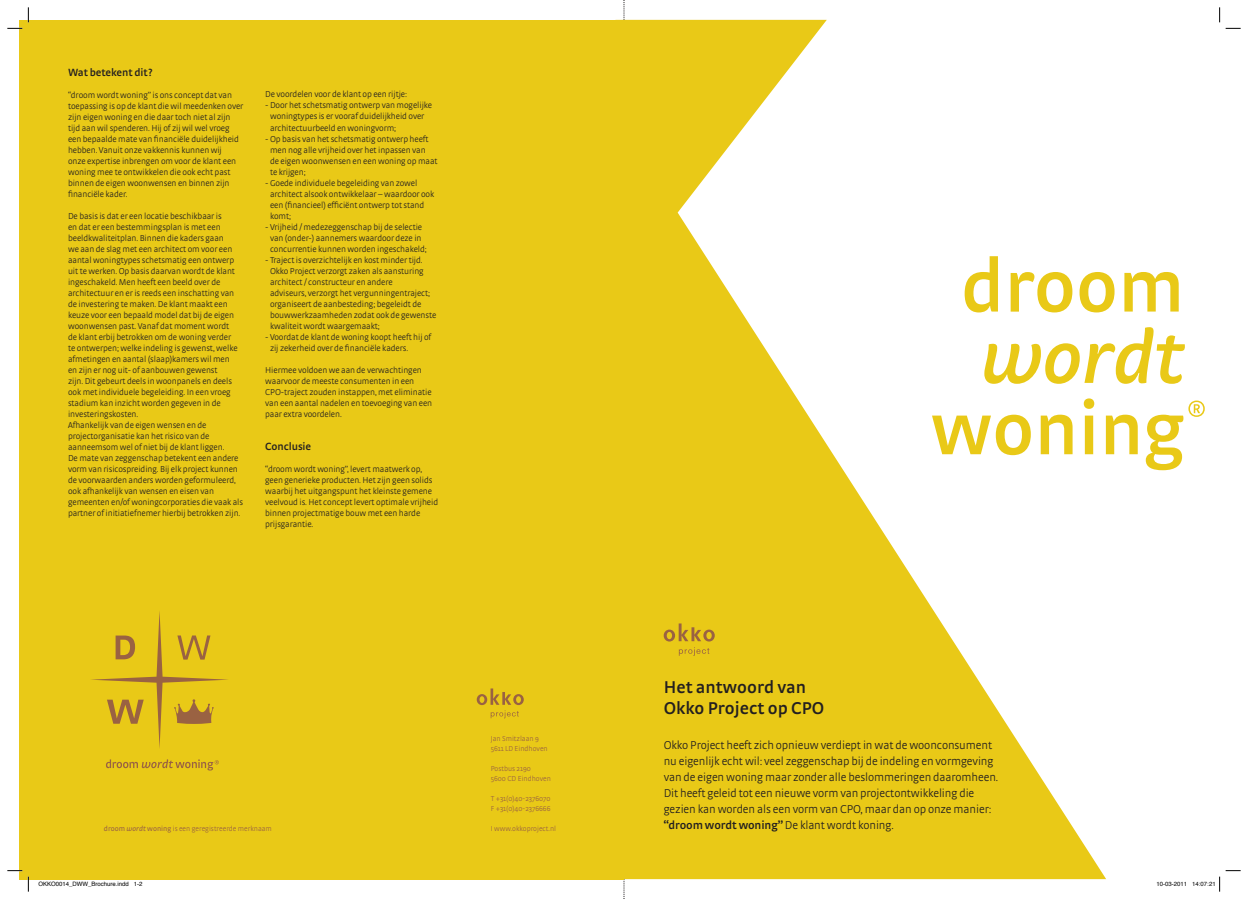
<style>
.page{position:relative;width:1248px;height:899px;background:#fff}
.page>*{position:absolute;margin:0;border:0;box-sizing:border-box;transform-origin:0 0}
.t1{font:600 77.3px "Strada TF";letter-spacing:-.005em;color:#e9c917}
.t2{font:italic 600 77.3px "Strada TF";letter-spacing:-.005em;color:#e9c917}
.t3{font:600 18px/21.6px "Strada TF";color:#231f20}
.t4{font:300 12px/16px "Strada TF";letter-spacing:-.01em;color:#231f20}
.t5{font:600 11px "Strada TF";letter-spacing:-.01em;color:#231f20}
.t6{font:300 9px/11px "Strada TF";letter-spacing:-.01em;color:#231f20}
.t7{font:300 7.5px/10px "Strada";color:#9a6242}
.t8{font:6px "Helvetica";color:#000}
.s1{font-weight:400}
.s2{font-weight:400;font-style:italic}
.s3{font-weight:600}
</style>
<div class="page">
<svg style="left:623px;top:0;width:1px;height:20px"></svg>
<svg style="left:623px;top:879px;width:1px;height:20px"></svg>
<div style="left:20px;top:20px;width:604px;height:859px;background:#e9c917"></div>
<svg style="left:476px;top:688px;width:47px;height:30px"></svg>
<svg style="left:106px;top:759px;width:113px;height:11px"></svg>
<svg style="left:91px;top:611px;width:137px;height:137px"></svg>
<svg style="left:624px;top:20px;width:482px;height:859px"></svg>
<svg style="left:663px;top:623px;width:51px;height:18px"></svg>
<svg style="left:678px;top:647px;width:31px;height:9px"></svg>
<svg style="left:1188px;top:400px;width:16px;height:17px"></svg>
<svg style="left:7px;top:28px;width:15px;height:1px"></svg>
<svg style="left:1225px;top:28px;width:15px;height:1px"></svg>
<svg style="left:7px;top:870px;width:15px;height:1px"></svg>
<svg style="left:28px;top:7px;width:1px;height:15px"></svg>
<svg style="left:28px;top:876px;width:1px;height:15px"></svg>
<svg style="left:1219px;top:7px;width:1px;height:15px"></svg>
<svg style="left:1219px;top:870px;width:21px;height:21px"></svg>
<p class="t5" style="left:68px;top:65px;width:86px">Wat betekent dit?</p>
<p class="t6" style="left:68px;top:89px;width:177px">“droom wordt woning” is ons concept dat van toepassing is op de klant die wil meedenken over zijn eigen woning en die daar toch niet al zijn tijd aan wil spenderen. Hij of zij wil wel vroeg een bepaalde mate van financiële duidelijkheid hebben. Vanuit onze vakkennis kunnen wij<br>onze expertise inbrengen om voor de klant een woning mee te ontwikkelen die ook echt past binnen de eigen woonwensen en binnen zijn financiële kader.</p>
<p class="t6" style="left:68px;top:210px;width:176px">De basis is dat er een locatie beschikbaar is<br>en dat er een bestemmingsplan is met een beeldkwaliteitplan. Binnen die kaders gaan<br>we aan de slag met een architect om voor een aantal woningtypes schetsmatig een ontwerp uit te werken. Op basis daarvan wordt de klant ingeschakeld. Men heeft een beeld over de architectuur en er is reeds een inschatting van de investering te maken. De klant maakt een keuze voor een bepaald model dat bij de eigen woonwensen past. Vanaf dat moment wordt<br>de klant erbij betrokken om de woning verder<br>te ontwerpen; welke indeling is gewenst, welke afmetingen en aantal (slaap)kamers wil men<br>en zijn er nog uit- of aanbouwen gewenst<br>zijn. Dit gebeurt deels in woonpanels en deels ook met individuele begeleiding. In een vroeg stadium kan inzicht worden gegeven in de investeringskosten.<br>Afhankelijk van de eigen wensen en de projectorganisatie kan het risico van de aanneemsom wel of niet bij de klant liggen.<br>De mate van zeggenschap betekent een andere vorm van risicospreiding. Bij elk project kunnen de voorwaarden anders worden geformuleerd, ook afhankelijk van wensen en eisen van gemeenten en/of woningcorporaties die vaak als partner of initiatiefnemer hierbij betrokken zijn.</p>
<p class="t6" style="left:265px;top:89px;width:143px">De voordelen voor de klant op een rijtje:</p>
<p class="t6" style="left:270px;top:100px;width:164px;text-indent:-5px">- Door het schetsmatig ontwerp van mogelijke woningtypes is er vooraf duidelijkheid over architectuurbeeld en woningvorm;</p>
<p class="t6" style="left:270px;top:133px;width:169px;text-indent:-5px">- Op basis van het schetsmatig ontwerp heeft men nog alle vrijheid over het inpassen van<br>de eigen woonwensen en een woning op maat te krijgen;</p>
<p class="t6" style="left:270px;top:177px;width:166px;text-indent:-5px">- Goede individuele begeleiding van zowel architect alsook ontwikkelaar – waardoor ook een (financieel) efficiënt ontwerp tot stand komt;</p>
<p class="t6" style="left:265px;top:221px;width:163px;text-align:center">- Vrijheid / medezeggenschap bij de selectie van (onder-) aannemers waardoor deze in concurrentie kunnen worden ingeschakeld;</p>
<p class="t6" style="left:270px;top:254px;width:168px;text-indent:-5px">- Traject is overzichtelijk en kost minder tijd.<br>Okko Project verzorgt zaken als aansturing architect / constructeur en andere<br>adviseurs, verzorgt het vergunningentraject; organiseert de aanbesteding; begeleidt de bouwwerkzaamheden zodat ook de gewenste kwaliteit wordt waargemaakt;</p>
<p class="t6" style="left:270px;top:331px;width:163px;text-indent:-5px">- Voordat de klant de woning koopt heeft hij of zij zekerheid over de financiële kaders.</p>
<p class="t6" style="left:265px;top:364px;width:168px">Hiermee voldoen we aan de verwachtingen waarvoor de meeste consumenten in een CPO-traject zouden instappen, met eliminatie van een aantal nadelen en toevoeging van een paar extra voordelen.</p>
<p class="t5" style="left:265px;top:439px;width:48px">Conclusie</p>
<p class="t6" style="left:265px;top:463px;width:174px">“droom wordt woning”, levert maatwerk op, geen generieke producten. Het zijn geen solids waarbij het uitgangspunt het kleinste gemene veelvoud is. Het concept levert optimale vrijheid binnen projectmatige bouw met een harde prijsgarantie.</p>
<p class="t7" style="left:490px;top:733px;width:59px">Jan Smitzlaan 9<br>5611 LD Eindhoven</p>
<p class="t7" style="left:490px;top:763px;width:62px">Postbus 2190<br>5600 CD Eindhoven</p>
<p class="t7" style="left:490px;top:793px;width:61px">T +31(0)40-2376070<br>F +31(0)40-2376666</p>
<p class="t7" style="left:104px;top:823px;width:169px"><span class="s1">droom</span> <span class="s2">wordt</span> <span class="s1">woning</span> is een geregistreerde merknaam</p>
<p class="t7" style="left:490px;top:823px;width:67px">I www.okkoproject.nl</p>
<h2 class="t3" style="left:663px;top:675px;width:144px">Het antwoord van<br>Okko Project op cpo</h2>
<h1 class="t1" style="left:960px;top:241px;width:225px">droom</h1>
<h1 class="t2" style="left:980px;top:311px;width:206px">wordt</h1>
<h1 class="t1" style="left:930px;top:383px;width:255px">woning</h1>
<p class="t4" style="left:663px;top:736px;width:336px">Okko Project heeft zich opnieuw verdiept in wat de woonconsument nu eigenlijk echt wil: veel zeggenschap bij de indeling en vormgeving van de eigen woning maar zonder alle beslommeringen daaromheen.<br>Dit heeft geleid tot een nieuwe vorm van projectontwikkeling die gezien kan worden als een vorm van CPO, maar dan op onze manier: <span class="s3">“droom wordt woning”</span> De klant wordt koning.</p>
<p class="t8" style="left:38px;top:879px;width:106px">OKKO0014_DWW_Brochure.indd 1-2</p>
<p class="t8" style="left:1156px;top:879px;width:61px">10-03-2011 14:07:21</p>
</div>
